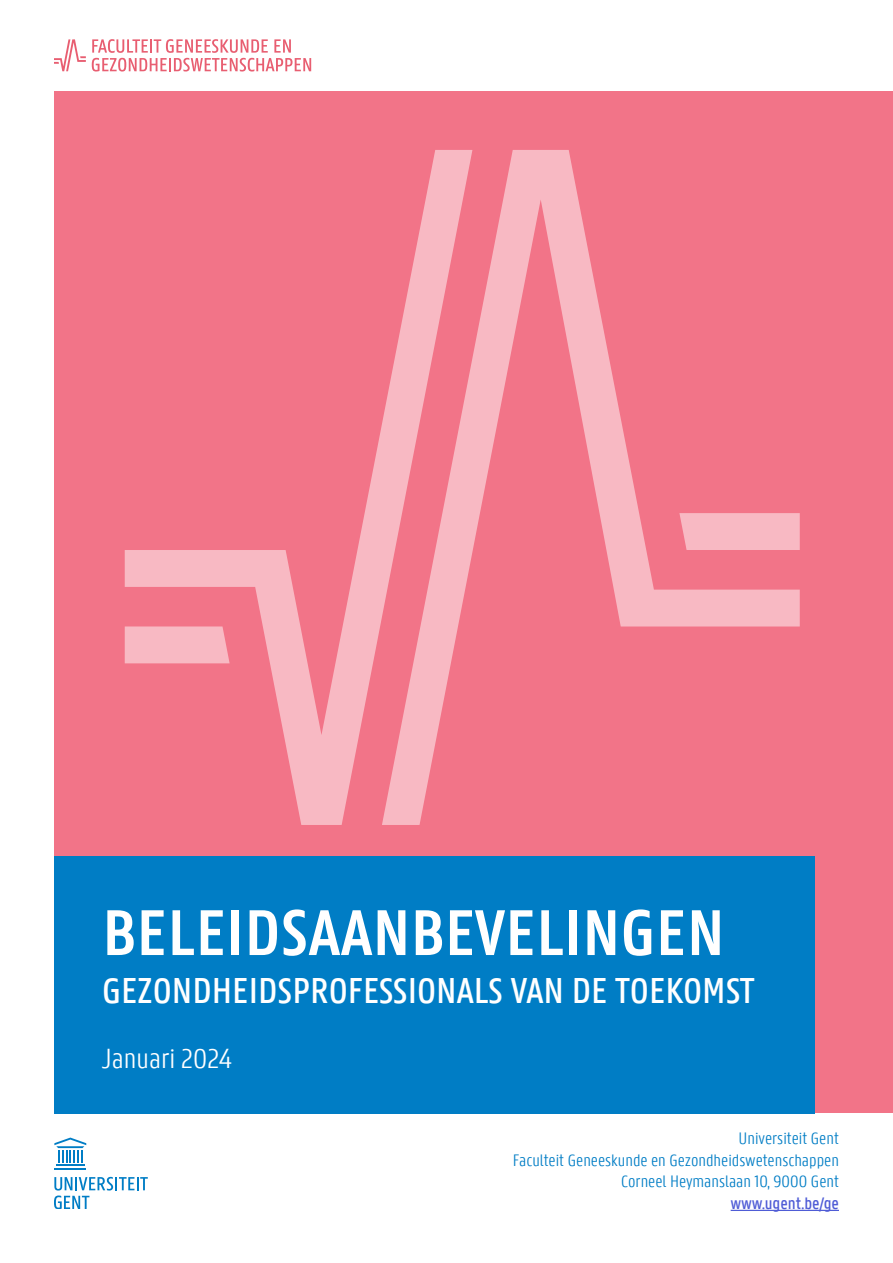
<style>
.page{position:relative;width:893px;height:1263px;background:#fff}
.page>*{position:absolute;margin:0;border:0;box-sizing:border-box;transform-origin:0 0}
.t1{font:600 70.5px "U Gent Panno Text";color:#fff}
.t2{font:500 39px "U Gent Panno Text";color:#fff}
.t3{font:300 30px "U Gent Panno Text";color:#fff}
.t4{font:300 18px/21.6px "U Gent Panno Text";color:#007dc5;text-align:right}
.t5{font:500 18px "U Gent Panno Text";color:#4f5cd6}
</style>
<div class="page">
<div style="left:54px;top:91px;width:839px;height:1022px;background:#f27488"></div>
<svg style="left:125px;top:425px;width:257px;height:400px"></svg>
<svg style="left:382px;top:150px;width:418px;height:675px"></svg>
<svg style="left:92px;top:39px;width:219px;height:33px"></svg>
<svg style="left:54px;top:39px;width:32px;height:32px"></svg>
<div style="left:54px;top:856px;width:760px;height:257px;background:#007dc5"></div>
<hr style="left:731px;top:1210px;width:108px;height:1px;background:#4f5cd6">
<hr style="left:56px;top:1164px;width:28px;height:2px;background:#007dc5">
<hr style="left:54px;top:1168px;width:32px;height:1px;background:#007dc5">
<svg style="left:54px;top:1137px;width:32px;height:25px"></svg>
<svg style="left:54px;top:1177px;width:94px;height:32px"></svg>
<h1 class="t1" style="left:102px;top:890px;width:624px">BELEIDSAANBEVELINGEN</h1>
<h2 class="t2" style="left:102px;top:967px;width:654px">GEZONDHEIDSPROFESSIONALS VAN DE TOEKOMST</h2>
<h3 class="t3" style="left:102px;top:1040px;width:131px">Januari 2024</h3>
<p class="t4" style="left:513px;top:1127px;width:328px">Universiteit Gent<br>Faculteit Geneeskunde en Gezondheidswetenschappen<br>Corneel Heymanslaan 10, 9000 Gent</p>
<p class="t5" style="left:731px;top:1192px;width:110px">www.ugent.be/ge</p>
</div>
